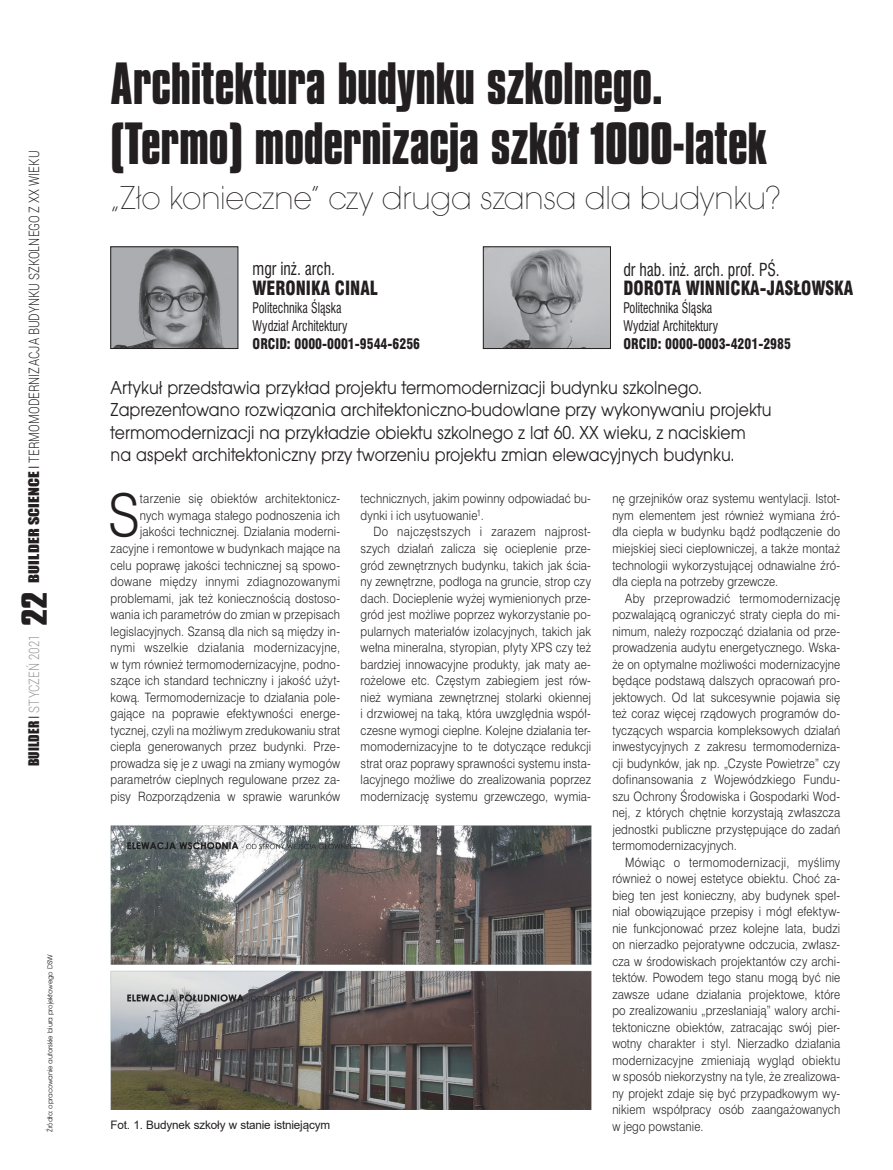
<style>
.page{position:relative;width:893px;height:1170px;background:#fff}
.page>*{position:absolute;margin:0;border:0;box-sizing:border-box;transform-origin:0 0}
.t1{font:54.6px "Swis 721 Lt PL";color:#231f20;scale:.89 1}
.t2{font:700 49.5px/60px "Compacta PL";letter-spacing:-.005em;color:#231f20}
.t3{font:34.5px "Avant Gar Got Itc TEE Extr Ligh";letter-spacing:-.01em;color:#231f20}
.t4{font:19.5px/22.5px "Avant Gar Got Itc TEE";color:#231f20;scale:.9 1}
.t5{font:18px "Swis 721 Blk Cn PL";color:#231f20;scale:.9 1}
.t6{font:16.5px "Swis 721 Cn PL";color:#231f20;scale:.9 1}
.t7{font:300 14.25px "Roboto";letter-spacing:.005em;color:#231f20;scale:.8 1}
.t8{font:300 14.25px "Roboto";letter-spacing:.005em;color:#939598;scale:.8 1}
.t9{font:13.5px/18px "Swis 721 Cn PL";color:#231f20;scale:.85 1}
.t10{font:13.5px "Swis 721 Blk Cn PL";color:#231f20;scale:.9 1}
.t11{font:12px/16.5px "Swis 721 Lt PL";letter-spacing:.015em;color:#231f20;text-align:justify;scale:.89 1}
.t12{font:11.7px "Arial";letter-spacing:-.015em;color:#231f20}
.t13{font:7.5px "Avant Gar Got Itc TEE";letter-spacing:-.015em;color:#231f20}
.s1{font-family:"Impact";font-weight:400;font-size:13.5px}
.s2{font-family:"Swis 721 Lt PL";font-weight:400;font-size:13.5px}
.s3{font-family:"Impact";font-weight:400;font-size:13.5px;color:#231f20}
.s4{font-family:"Swis 721 Lt PL";font-weight:400;font-size:13.5px;color:#231f20}
.s5{font-family:"Compacta PL";font-weight:700;font-size:30px;color:#231f20}
</style>
<div class="page">
<img style="left:113px;top:248px;width:123px;height:99px">
<div style="left:111px;top:246px;width:127px;height:103px;border:1px solid #231f20"></div>
<img style="left:485px;top:248px;width:124px;height:99px">
<div style="left:483px;top:246px;width:128px;height:103px;border:1px solid #231f20"></div>
<img style="left:111px;top:825px;width:480px;height:284px">
<p class="t7" style="left:24px;top:582px;width:541px;rotate:-90deg"><span class="s1">BUILDER SCIENCE</span> <span class="s2">I</span> TERMOMODERNIZACJA BUDYNKU SZKOLNEGO Z XX WIEKU</p>
<p class="t8" style="left:24px;top:766px;width:220px;rotate:-90deg"><span class="s3">BUILDER</span> <span class="s4">I</span> STYCZEŃ 2021 <span class="s5">22</span></p>
<p class="t13" style="left:46px;top:1131px;width:179px;rotate:-90deg">Źródło: opracowanie autorskie biura projektowego DSW</p>
<h2 class="t2" style="left:111px;top:54px;width:658px">Architektura budynku szkolnego. (Termo) modernizacja szkół 1000-latek</h2>
<h3 class="t3" style="left:111px;top:178px;width:671px">„Zło konieczne” czy druga szansa dla budynku?</h3>
<h3 class="t6" style="left:253px;top:258px;width:93px">mgr inż. arch.</h3>
<h3 class="t5" style="left:253px;top:276px;width:141px">WERONIKA CINAL</h3>
<p class="t9" style="left:253px;top:298px;width:113px">Politechnika Śląska<br>Wydział Architektury</p>
<p class="t10" style="left:253px;top:335px;width:188px">ORCID: 0000-0001-9544-6256</p>
<h3 class="t6" style="left:623px;top:259px;width:175px">dr hab. inż. arch. prof. PŚ.</h3>
<h3 class="t5" style="left:623px;top:277px;width:257px">DOROTA WINNICKA-JASŁOWSKA</h3>
<p class="t9" style="left:623px;top:299px;width:113px">Politechnika Śląska<br>Wydział Architektury</p>
<p class="t10" style="left:623px;top:335px;width:188px">ORCID: 0000-0003-4201-2985</p>
<p class="t4" style="left:111px;top:376px;width:736px">Artykuł przedstawia przykład projektu termomodernizacji budynku szkolnego.<br>Zaprezentowano rozwiązania architektoniczno-budowlane przy wykonywaniu projektu termomodernizacji na przykładzie obiektu szkolnego z lat 60. XX wieku, z naciskiem<br>na aspekt architektoniczny przy tworzeniu projektu zmian elewacyjnych budynku.</p>
<h1 class="t1" style="left:108px;top:479px;width:37px">S</h1>
<p class="t11" style="left:111px;top:490px;width:259px;text-align:right">tarzenie się obiektów architektonicz-<br>nych wymaga stałego podnoszenia ich jakości technicznej. Działania moderni&shy;zacyjne i remontowe w budynkach mające na celu poprawę jakości technicznej są spowo&shy;dowane między innymi zdiagnozowanymi problemami, jak też koniecznością dostoso&shy;wania ich parametrów do zmian w przepisach legislacyjnych. Szansą dla nich są między in&shy;nymi wszelkie działania modernizacyjne, w tym również termomodernizacyjne, podno&shy;szące ich standard techniczny i jakość użyt&shy;kową. Termomodernizacje to działania pole&shy;gające na poprawie efektywności energe&shy;tycznej, czyli na możliwym zredukowaniu strat ciepła generowanych przez budynki. Prze&shy;prowadza się je z uwagi na zmiany wymogów parametrów cieplnych regulowane przez za&shy;pisy Rozporządzenia w sprawie warunków</p>
<p class="t11" style="left:361px;top:490px;width:260px">technicznych, jakim powinny odpowiadać bu&shy;dynki i ich usytuowanie<sup>1</sup>.</p>
<p class="t11" style="left:361px;top:523px;width:260px;text-indent:13px">Do najczęstszych i zarazem najprost&shy;szych działań zalicza się ocieplenie prze&shy;gród zewnętrznych budynku, takich jak ścia&shy;ny zewnętrzne, podłoga na gruncie, strop czy dach. Docieplenie wyżej wymienionych prze&shy;gród jest możliwe poprzez wykorzystanie po&shy;pularnych materiałów izolacyjnych, takich jak wełna mineralna, styropian, płyty XPS czy też bardziej innowacyjne produkty, jak maty ae&shy;rożelowe etc. Częstym zabiegiem jest rów&shy;nież wymiana zewnętrznej stolarki okiennej i drzwiowej na taką, która uwzględnia współ&shy;czesne wymogi cieplne. Kolejne działania ter&shy;momodernizacyjne to te dotyczące redukcji strat oraz poprawy sprawności systemu insta&shy;lacyjnego możliwe do zrealizowania poprzez modernizację systemu grzewczego, wymia-</p>
<p class="t12" style="left:111px;top:1116px;width:221px">Fot. 1. Budynek szkoły w stanie istniejącym</p>
<p class="t11" style="left:612px;top:490px;width:258px">nę grzejników oraz systemu wentylacji. Istot&shy;nym elementem jest również wymiana źró&shy;dła ciepła w budynku bądź podłączenie do miejskiej sieci ciepłowniczej, a także montaż technologii wykorzystującej odnawialne źró&shy;dła ciepła na potrzeby grzewcze.</p>
<p class="t11" style="left:612px;top:589px;width:258px;text-indent:13px">Aby przeprowadzić termomodernizację pozwalającą ograniczyć straty ciepła do mi&shy;nimum, należy rozpocząć działania od prze&shy;prowadzenia audytu energetycznego. Wska&shy;że on optymalne możliwości modernizacyjne będące podstawą dalszych opracowań pro&shy;jektowych. Od lat sukcesywnie pojawia się też coraz więcej rządowych programów do&shy;tyczących wsparcia kompleksowych działań inwestycyjnych z zakresu termomoderniza&shy;cji budynków, jak np. „Czyste Powietrze” czy dofinansowania z Wojewódzkiego Fundu&shy;szu Ochrony Środowiska i Gospodarki Wod&shy;nej, z których chętnie korzystają zwłaszcza jednostki publiczne przystępujące do zadań termomodernizacyjnych.</p>
<p class="t11" style="left:612px;top:853px;width:258px;text-indent:13px">Mówiąc o termomodernizacji, myślimy również o nowej estetyce obiektu. Choć za&shy;bieg ten jest konieczny, aby budynek speł&shy;niał obowiązujące przepisy i mógł efektyw&shy;nie funkcjonować przez kolejne lata, budzi on nierzadko pejoratywne odczucia, zwłasz&shy;cza w środowiskach projektantów czy archi&shy;tektów. Powodem tego stanu mogą być nie zawsze udane działania projektowe, które po zrealizowaniu „przesłaniają” walory archi&shy;tektoniczne obiektów, zatracając swój pier&shy;wotny charakter i styl. Nierzadko działania modernizacyjne zmieniają wygląd obiektu w sposób niekorzystny na tyle, że zrealizowa&shy;ny projekt zdaje się być przypadkowym wy&shy;nikiem współpracy osób zaangażowanych w jego powstanie.</p>
</div>
